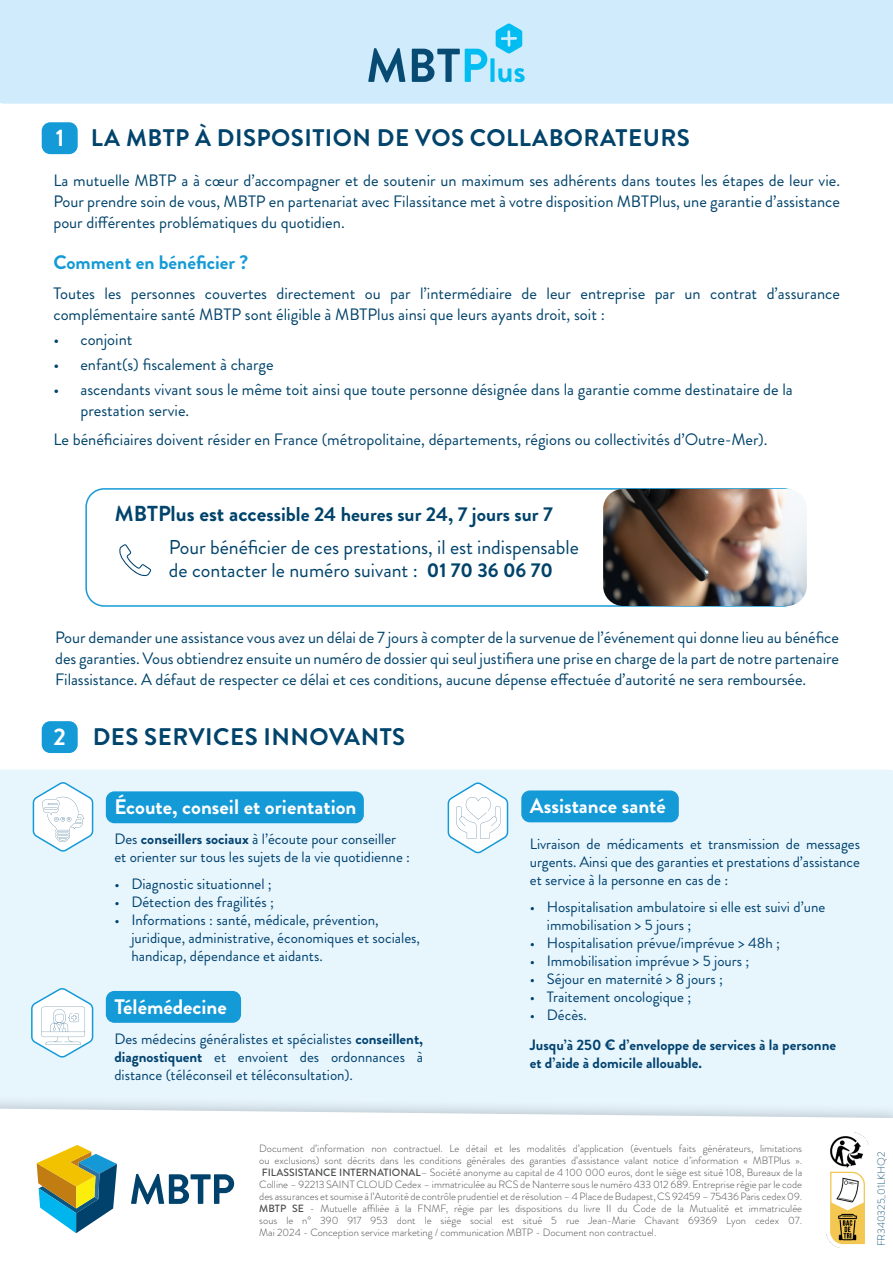
<style>
.page{position:relative;width:893px;height:1263px;background:#fff}
.page>*{position:absolute;margin:0;border:0;box-sizing:border-box;transform-origin:0 0}
.t1{font:700 24px "Brandon Grotesque";letter-spacing:.02em;color:#00436b}
.t2{font:700 21px "Brandon Grotesque";color:#fff}
.t3{font:19.95px/23.2px "Brandon Grotesque";letter-spacing:-.005em;color:#00436b}
.t4{font:700 19.95px "Brandon Grotesque";color:#00436b}
.t5{font:700 19.5px "Brandon Grotesque";color:#149ad7}
.t6{font:16.5px/21px "Brandon Grotesque";color:#00436b;text-align:justify}
.t7{font:15px/18px "Brandon Grotesque";color:#00426f}
.t8{font:700 15px/18px "Brandon Grotesque";color:#00426f}
.t9{font:300 10.5px/12px "Brandon Grotesque";color:#4b4c4d;text-align:justify}
.t10{font:300 10.5px "Brandon Grotesque";letter-spacing:-.01em;color:#265f81}
.s1{color:#fff}
.s2{font-size:21.6px}
.s3{font-weight:700}
.s4{font-weight:500}
</style>
<div class="page">
<div style="left:0;top:0;width:893px;height:104px;background:#cfebfc"></div>
<div style="left:85px;top:488px;width:717px;height:119px;border:2px solid #149ad7;border-radius:18px"></div>
<div style="left:0;top:770px;width:893px;height:324px;background:#e7f5fd"></div>
<div style="left:106px;top:791px;width:258px;height:32px;background:#149ad7;border-radius:9px"></div>
<div style="left:106px;top:991px;width:135px;height:32px;background:#149ad7;border-radius:9px"></div>
<div style="left:521px;top:790px;width:158px;height:32px;background:#149ad7;border-radius:9px"></div>
<svg style="left:32px;top:780px;width:62px;height:73px"></svg>
<svg style="left:447px;top:781px;width:62px;height:74px"></svg>
<svg style="left:30px;top:986px;width:64px;height:73px"></svg>
<img style="left:603px;top:489px;width:204px;height:117px">
<svg style="left:119px;top:544px;width:32px;height:32px"></svg>
<div style="left:42px;top:122px;width:36px;height:32px;background:#149ad7;border-radius:9px"></div>
<div style="left:42px;top:721px;width:36px;height:32px;background:#149ad7;border-radius:9px"></div>
<svg style="left:496px;top:23px;width:26px;height:31px"></svg>
<svg style="left:368px;top:48px;width:37px;height:34px"></svg>
<svg style="left:412px;top:49px;width:75px;height:33px"></svg>
<div style="left:490px;top:58px;width:5px;height:24px;background:#01bdf2"></div>
<svg style="left:498px;top:68px;width:27px;height:14px"></svg>
<div style="left:0;top:1094px;width:893px;height:169px;background:#e7f5fd"></div>
<svg style="left:0;top:1102px;width:893px;height:161px;fill:#fff"></svg>
<svg style="left:37px;top:1145px;width:80px;height:88px"></svg>
<svg style="left:131px;top:1174px;width:103px;height:30px"></svg>
<img style="left:827px;top:1133px;width:41px;height:114px">
<p class="t1" style="left:56px;top:121px;width:636px"><span class="s1">1</span> LA MBTP À DISPOSITION DE VOS COLLABORATEURS</p>
<p class="t6" style="left:53px;top:170px;width:788px">La mutuelle MBTP a à cœur d’accompagner et de soutenir un maximum ses adhérents dans toutes les étapes de leur vie.<br>Pour prendre soin de vous, MBTP en partenariat avec Filassitance met à votre disposition MBTPlus, une garantie d’assistance pour différentes problématiques du quotidien.</p>
<p class="t5" style="left:53px;top:249px;width:196px">Comment en bénéficier ?</p>
<p class="t6" style="left:53px;top:283px;width:788px">Toutes les personnes couvertes directement ou par l’intermédiaire de leur entreprise par un contrat d’assurance complémentaire santé MBTP sont éligible à MBTPlus ainsi que leurs ayants droit, soit :</p>
<p class="t6" style="left:53px;top:329px;width:81px">• conjoint</p>
<p class="t6" style="left:53px;top:354px;width:222px">• enfant(s) fiscalement à charge</p>
<p class="t6" style="left:80px;top:379px;width:714px;text-indent:-27px">• ascendants vivant sous le même toit ainsi que toute personne désignée dans la garantie comme destinataire de la prestation servie.</p>
<p class="t6" style="left:53px;top:429px;width:716px">Le bénéficiaires doivent résider en France (métropolitaine, départements, régions ou collectivités d’Outre-Mer).</p>
<p class="t4" style="left:115px;top:500px;width:439px"><span class="s2">MBTPlus est acce</span>ssible 24 heures sur 24, 7 jours sur 7</p>
<p class="t3" style="left:169px;top:536px;width:411px">Pour bénéficier de ces prestations, il est indispensable de contacter le numéro suivant : <span class="s3">01 70 36 06 70</span></p>
<p class="t6" style="left:55px;top:627px;width:785px">Pour demander une assistance vous avez un délai de 7 jours à compter de la survenue de l’événement qui donne lieu au bénéfice des garanties. Vous obtiendrez ensuite un numéro de dossier qui seul justifiera une prise en charge de la part de notre partenaire Filassistance. A défaut de respecter ce délai et ces conditions, aucune dépense effectuée d’autorité ne sera remboursée.</p>
<p class="t1" style="left:54px;top:720px;width:353px"><span class="s1">2</span> DES SERVICES INNOVANTS</p>
<p class="t2" style="left:114px;top:792px;width:244px">Écoute, conseil et orientation</p>
<p class="t7" style="left:114px;top:830px;width:297px">Des <span class="s3">conseillers sociaux</span> à l’écoute pour conseiller et orienter sur tous les sujets de la vie quotidienne :</p>
<p class="t7" style="left:114px;top:875px;width:159px">• Diagnostic situationnel ;</p>
<p class="t7" style="left:114px;top:893px;width:161px">• Détection des fragilités ;</p>
<p class="t7" style="left:131px;top:911px;width:290px;text-indent:-17px">• Informations : santé, médicale, prévention, juridique, administrative, économiques et sociales, handicap, dépendance et aidants.</p>
<p class="t2" style="left:114px;top:992px;width:114px">Télémédecine</p>
<p class="t7" style="left:114px;top:1030px;width:310px;text-align:justify">Des médecins généralistes et spécialistes <span class="s3">conseillent, diagnostiquent</span> et envoient des ordonnances à distance (téléconseil et téléconsultation).</p>
<p class="t2" style="left:530px;top:791px;width:137px">Assistance santé</p>
<p class="t7" style="left:530px;top:835px;width:332px;text-align:justify">Livraison de médicaments et transmission de messages urgents. Ainsi que des garanties et prestations d’assistance et service à la personne en cas de :</p>
<p class="t7" style="left:547px;top:898px;width:280px;text-indent:-17px">• Hospitalisation ambulatoire si elle est suivi d’une immobilisation &gt; 5 jours ;</p>
<p class="t7" style="left:530px;top:934px;width:252px">• Hospitalisation prévue/imprévue &gt; 48h ;</p>
<p class="t7" style="left:530px;top:952px;width:221px">• Immobilisation imprévue &gt; 5 jours ;</p>
<p class="t7" style="left:530px;top:970px;width:195px">• Séjour en maternité &gt; 8 jours ;</p>
<p class="t7" style="left:530px;top:988px;width:163px">• Traitement oncologique ;</p>
<p class="t7" style="left:530px;top:1006px;width:59px">• Décès.</p>
<p class="t8" style="left:530px;top:1036px;width:308px">Jusqu’à 250 € d’enveloppe de services à la personne et d’aide à domicile allouable.</p>
<p class="t9" style="left:259px;top:1143px;width:544px">Document d’information non contractuel. Le détail et les modalités d’application (éventuels faits générateurs, limitations ou exclusions) sont décrits dans les conditions générales des garanties d’assistance valant notice d’information « MBTPlus ».<br><span class="s4">FILASSISTANCE INTERNATIONAL</span>– Société anonyme au capital de 4 100 000 euros, dont le siège est situé 108, Bureaux de la Colline – 92213 SAINT CLOUD Cedex – immatriculée au RCS de Nanterre sous le numéro 433 012 689. Entreprise régie par le code des assurances et soumise à l’Autorité de contrôle prudentiel et de résolution – 4 Place de Budapest, CS 92459 – 75436 Paris cedex 09.<br><span class="s4">MBTP SE</span> - Mutuelle affiliée à la FNMF, régie par les dispositions du livre II du Code de la Mutualité et immatriculée sous le n° 390 917 953 dont le siège social est situé 5 rue Jean-Marie Chavant 69369 Lyon cedex 07.<br>Mai 2024 - Conception service marketing / communication MBTP - Document non contractuel.</p>
<p class="t10" style="left:874px;top:1246px;width:96px;rotate:-90deg">FR340325_01LKHQ2</p>
</div>
